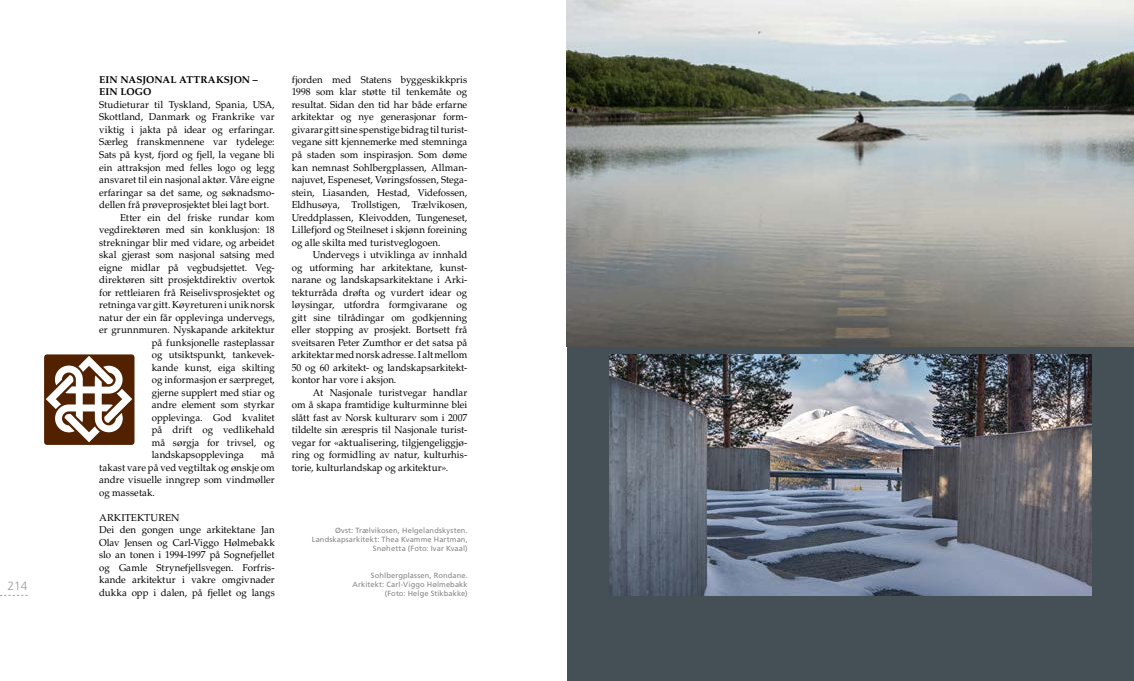
<style>
.page{position:relative;width:1134px;height:681px;background:#fff}
.page>*{position:absolute;margin:0;border:0;box-sizing:border-box;transform-origin:0 0}
.t1{font:300 12px "Frutiger LT Std";color:#9d9d9c}
.t2{font:10px/12.5px "Palatino LT Std";color:#000;text-align:justify}
.t3{font:700 10px/12.5px "Palatino LT Std";letter-spacing:.01em;color:#000}
.t4{font:7.5px/9px "Frutiger LT Std";letter-spacing:.015em;color:#878787;text-align:right}
</style>
<div class="page">
<div style="left:567px;top:249px;width:567px;height:431px;background:#445055"></div>
<img style="left:609px;top:354px;width:482px;height:241px">
<div style="left:42px;top:352px;width:94px;height:94px;background:#512100;border-radius:5px"></div>
<div style="left:40px;top:350px;width:98px;height:98px;border:4px solid #fff;border-radius:5px"></div>
<svg style="left:46px;top:356px;width:86px;height:86px"></svg>
<img style="left:567px;top:0;width:567px;height:346px">
<p class="t1" style="left:8px;top:579px;width:22px">214</p>
<p class="t3" style="left:99px;top:73px;width:160px">EIN NASJONAL ATTRAKSJON –<br>EIN LOGO</p>
<p class="t2" style="left:99px;top:98px;width:177px">Studieturar til Tyskland, Spania, USA,</p>
<p class="t2" style="left:99px;top:111px;width:177px">Skottland, Danmark og Frankrike var</p>
<p class="t2" style="left:99px;top:123px;width:177px">viktig i jakta på idear og erfaringar.</p>
<p class="t2" style="left:99px;top:136px;width:177px">Særleg franskmennene var tydelege:</p>
<p class="t2" style="left:99px;top:148px;width:177px">Sats på kyst, fjord og fjell, la vegane bli</p>
<p class="t2" style="left:99px;top:161px;width:177px">ein attraksjon med felles logo og legg</p>
<p class="t2" style="left:99px;top:173px;width:177px">ansvaret til ein nasjonal aktør. Våre eigne</p>
<p class="t2" style="left:99px;top:186px;width:177px">erfaringar sa det same, og søknadsmo-</p>
<p class="t2" style="left:99px;top:198px;width:171px">dellen frå prøveprosjektet blei lagt bort.</p>
<p class="t2" style="left:120px;top:211px;width:156px">Etter ein del friske rundar kom</p>
<p class="t2" style="left:99px;top:223px;width:177px">vegdirektøren med sin konklusjon: 18</p>
<p class="t2" style="left:99px;top:236px;width:177px">strekningar blir med vidare, og arbeidet</p>
<p class="t2" style="left:99px;top:248px;width:177px">skal gjerast som nasjonal satsing med</p>
<p class="t2" style="left:99px;top:261px;width:177px">eigne midlar på vegbudsjettet. Veg-</p>
<p class="t2" style="left:99px;top:273px;width:177px">direktøren sitt prosjektdirektiv overtok</p>
<p class="t2" style="left:99px;top:286px;width:177px">for rettleiaren frå Reiselivsprosjektet og</p>
<p class="t2" style="left:99px;top:298px;width:177px">retninga var gitt. Køyreturen i unik norsk</p>
<p class="t2" style="left:99px;top:311px;width:177px">natur der ein får opplevinga undervegs,</p>
<p class="t2" style="left:99px;top:323px;width:177px">er grunnmuren. Nyskapande arkitektur</p>
<p class="t2" style="left:152px;top:336px;width:124px">på funksjonelle rasteplassar</p>
<p class="t2" style="left:152px;top:348px;width:124px">og utsiktspunkt, tankevek-</p>
<p class="t2" style="left:152px;top:361px;width:124px">kande kunst, eiga skilting</p>
<p class="t2" style="left:152px;top:373px;width:124px">og informasjon er særpreget,</p>
<p class="t2" style="left:152px;top:386px;width:124px">gjerne supplert med stiar og</p>
<p class="t2" style="left:152px;top:398px;width:124px">andre element som styrkar</p>
<p class="t2" style="left:152px;top:411px;width:124px">opplevinga. God kvalitet</p>
<p class="t2" style="left:152px;top:423px;width:124px">på drift og vedlikehald</p>
<p class="t2" style="left:152px;top:436px;width:124px">må sørgja for trivsel, og</p>
<p class="t2" style="left:152px;top:448px;width:94px">landskapsopplevinga</p>
<p class="t2" style="left:99px;top:448px;width:177px;text-indent:162px">må takast vare på ved vegtiltak og ønskje om andre visuelle inngrep som vindmøller og massetak.</p>
<p class="t2" style="left:99px;top:511px;width:177px;text-align:left">ARKITEKTUREN<br>Dei den gongen unge arkitektane Jan Olav Jensen og Carl-Viggo Hølmebakk slo an tonen i 1994-1997 på Sognefjellet og Gamle Strynefjellsvegen. Forfris&shy;kande arkitektur i vakre omgivnader dukka opp i dalen, på fjellet og langs</p>
<p class="t2" style="left:292px;top:73px;width:177px">fjorden med Statens byggeskikkpris 1998 som klar støtte til tenkemåte og resultat. Sidan den tid har både erfarne arkitektar og nye generasjonar form&shy;givarar gitt sine spenstige bidrag til turist&shy;vegane sitt kjennemerke med stemninga på staden som inspirasjon. Som døme kan nemnast Sohlbergplassen, Allman&shy;najuvet, Espeneset, Vøringsfossen, Stega&shy;stein, Liasanden, Hestad, Videfossen, Eldhusøya, Trollstigen, Trælvikosen, Ureddplassen, Kleivodden, Tungeneset, Lillefjord og Steilneset i skjønn foreining og alle skilta med turistveglogoen.</p>
<p class="t2" style="left:292px;top:248px;width:177px;text-indent:21px">Undervegs i utviklinga av innhald og utforming har arkitektane, kunst&shy;narane og landskapsarkitektane i Arki&shy;tekturråda drøfta og vurdert idear og løysingar, utfordra formgivarane og gitt sine tilrådingar om godkjenning eller stopping av prosjekt. Bortsett frå sveitsaren Peter Zumthor er det satsa på arkitektar med norsk adresse. I alt mellom 50 og 60 arkitekt- og landskapsarkitekt&shy;kontor har vore i aksjon.</p>
<p class="t2" style="left:292px;top:386px;width:177px;text-indent:21px">At Nasjonale turistvegar handlar om å skapa framtidige kulturminne blei slått fast av Norsk kulturarv som i 2007 tildelte sin ærespris til Nasjonale turist&shy;vegar for «aktualisering, tilgjengeliggjø&shy;ring og formidling av natur, kulturhis&shy;torie, kulturlandskap og arkitektur».</p>
<p class="t4" style="left:312px;top:525px;width:158px">Øvst: Trælvikosen, Helgelandskysten.<br>Landskapsarkitekt: Thea Kvamme Hartman,<br>Snøhetta (Foto: Ivar Kvaal)</p>
<p class="t4" style="left:352px;top:570px;width:117px">Sohlbergplassen, Rondane.<br>Arkitekt: Carl-Viggo Hølmebakk (Foto: Helge Stikbakke)</p>
</div>
